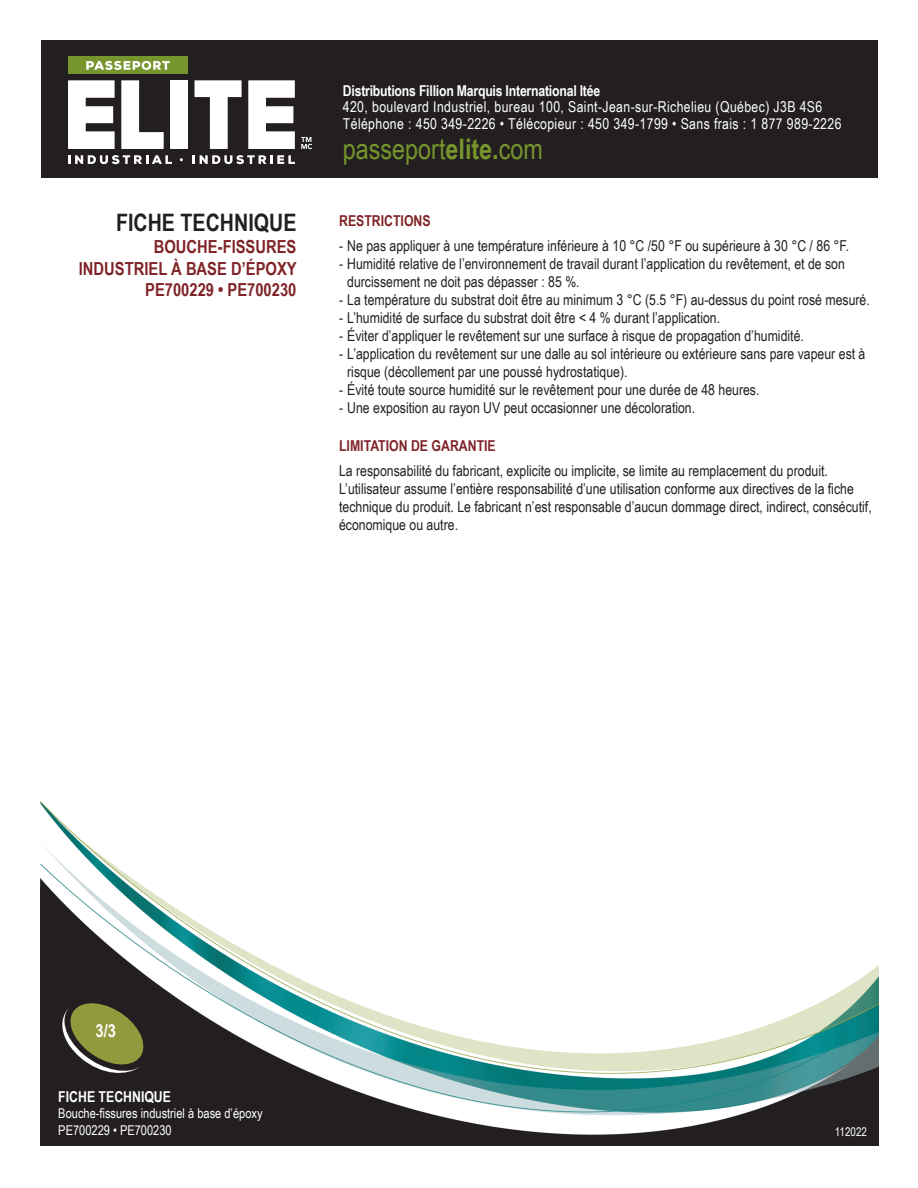
<style>
.page{position:relative;width:918px;height:1188px;background:#fff}
.page>*{position:absolute;margin:0;border:0;box-sizing:border-box;transform-origin:0 0}
.t1{font:28.5px "Arial Narrow";color:#76952c}
.t2{font:700 24px "Arial Narrow";color:#231f20}
.t3{font:700 18px/21.6px "Arial Narrow";color:#7f2327;text-align:right}
.t4{font:700 18px "Arial Narrow";color:#fff}
.t5{font:15px/18px "Arial Narrow";color:#231f20}
.t6{font:15px/17.1px "Arial Narrow";letter-spacing:.025em;color:#fff}
.t7{font:700 15px "Arial Narrow";letter-spacing:-.015em;color:#fff}
.t8{font:700 15px "Arial Narrow";color:#7f2327}
.t9{font:13.5px/16.2px "Arial Narrow";color:#fff}
.t10{font:12px "Arial Narrow";color:#fff}
.s1{font-weight:700}
</style>
<div class="page">
<img style="left:40px;top:801px;width:838px;height:345px">
<svg style="left:57px;top:1001px;width:91px;height:76px;background:#606238"></svg>
<div style="left:41px;top:41px;width:837px;height:137px;background:#231f20"></div>
<svg style="left:301px;top:137px;width:11px;height:12px"></svg>
<div style="left:68px;top:57px;width:120px;height:17px;background:#76952c"></div>
<svg style="left:86px;top:61px;width:84px;height:9px"></svg>
<svg style="left:68px;top:80px;width:47px;height:69px;background:#d9d8d9"></svg>
<div style="left:170px;top:80px;width:18px;height:69px;background:#fff"></div>
<svg style="left:195px;top:80px;width:47px;height:69px"></svg>
<svg style="left:121px;top:80px;width:43px;height:69px"></svg>
<svg style="left:248px;top:80px;width:47px;height:69px;background:#d9d8d9"></svg>
<svg style="left:68px;top:155px;width:104px;height:9px"></svg>
<svg style="left:193px;top:155px;width:102px;height:9px"></svg>
<h2 class="t2" style="left:116px;top:205px;width:182px">FICHE TECHNIQUE</h2>
<p class="t3" style="left:79px;top:235px;width:219px">BOUCHE-FISSURES<br>INDUSTRIEL À BASE D’ÉPOXY<br>PE700229 • PE700230</p>
<p class="t7" style="left:343px;top:79px;width:259px">Distributions Fillion Marquis International ltée</p>
<p class="t6" style="left:343px;top:98px;width:500px">420, boulevard Industriel, bureau 100, Saint-Jean-sur-Richelieu (Québec) J3B 4S6<br>Téléphone : 450 349-2226 • Télécopieur : 450 349-1799 • Sans frais : 1 877 989-2226</p>
<h1 class="t1" style="left:343px;top:128px;width:202px">passeport<span class="s1">elite.</span>com</h1>
<p class="t8" style="left:339px;top:209px;width:93px">RESTRICTIONS</p>
<p class="t5" style="left:339px;top:236px;width:512px">- Ne pas appliquer à une température inférieure à 10 °C /50 °F ou supérieure à 30 °C / 86 °F.</p>
<p class="t5" style="left:347px;top:254px;width:499px;text-indent:-8px">- Humidité relative de l’environnement de travail durant l’application du revêtement, et de son durcissement ne doit pas dépasser : 85 %.</p>
<p class="t5" style="left:339px;top:290px;width:532px">- La température du substrat doit être au minimum 3 °C (5.5 °F) au-dessus du point rosé mesuré.</p>
<p class="t5" style="left:339px;top:308px;width:383px">- L’humidité de surface du substrat doit être &lt; 4 % durant l’application.</p>
<p class="t5" style="left:339px;top:326px;width:466px">- Éviter d’appliquer le revêtement sur une surface à risque de propagation d’humidité.</p>
<p class="t5" style="left:347px;top:344px;width:520px;text-indent:-8px">- L’application du revêtement sur une dalle au sol intérieure ou extérieure sans pare vapeur est à risque (décollement par une poussé hydrostatique).</p>
<p class="t5" style="left:339px;top:380px;width:422px">- Évité toute source humidité sur le revêtement pour une durée de 48 heures.</p>
<p class="t5" style="left:339px;top:398px;width:358px">- Une exposition au rayon UV peut occasionner une décoloration.</p>
<p class="t8" style="left:339px;top:434px;width:158px">LIMITATION DE GARANTIE</p>
<p class="t5" style="left:339px;top:461px;width:534px">La responsabilité du fabricant, explicite ou implicite, se limite au remplacement du produit.<br>L’utilisateur assume l’entière responsabilité d’une utilisation conforme aux directives de la fiche technique du produit. Le fabricant n’est responsable d’aucun dommage direct, indirect, consécutif, économique ou autre.</p>
<p class="t4" style="left:95px;top:1017px;width:22px">3/3</p>
<p class="t7" style="left:58px;top:1086px;width:114px">FICHE TECHNIQUE</p>
<p class="t9" style="left:58px;top:1105px;width:206px">Bouche-fissures industriel à base d’époxy<br>PE700229 • PE700230</p>
<p class="t10" style="left:835px;top:1123px;width:34px">112022</p>
</div>
